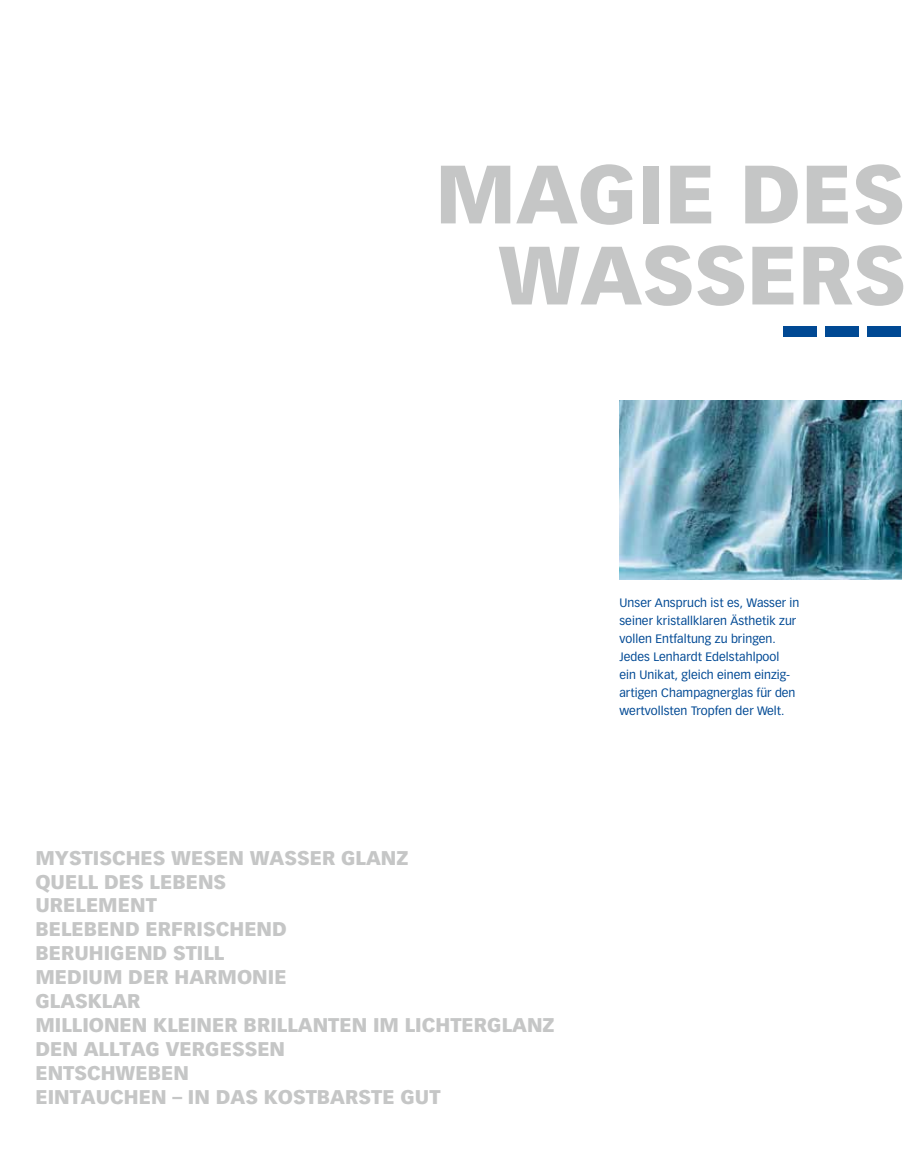
<style>
.page{position:relative;width:915px;height:1170px;background:#fff}
.page>*{position:absolute;margin:0;border:0;box-sizing:border-box;transform-origin:0 0}
.t1{font:900 81px/81px "Vectora LT Std";color:#c5c6c6;text-align:right}
.t2{font:900 19.5px/23.9px "Vectora LT Std";color:#c5c6c6}
.t3{font:12px/18px "Vectora LT Std";letter-spacing:.005em;color:#004994}
</style>
<div class="page">
<img style="left:619px;top:400px;width:282px;height:179px">
<div style="left:782px;top:326px;width:34px;height:11px;background:#004994"></div>
<div style="left:824px;top:326px;width:34px;height:11px;background:#004994"></div>
<div style="left:866px;top:326px;width:34px;height:11px;background:#004994"></div>
<h1 class="t1" style="left:435px;top:153px;width:472px">MAGIE DES<br>WASSERS</h1>
<p class="t2" style="left:35px;top:845px;width:520px">MYSTISCHES WESEN WASSER GLANZ<br>QUELL DES LEBENS<br>URELEMENT<br>BELEBEND ERFRISCHEND<br>BERUHIGEND STILL<br>MEDIUM DER HARMONIE<br>GLASKLAR<br>MILLIONEN KLEINER BRILLANTEN IM LICHTERGLANZ<br>DEN ALLTAG VERGESSEN<br>ENTSCHWEBEN<br>EINTAUCHEN – IN DAS KOSTBARSTE GUT</p>
<p class="t3" style="left:619px;top:594px;width:181px">Unser Anspruch ist es, Wasser in seiner kristallklaren Ästhetik zur vollen Entfaltung zu bringen.<br>Jedes Lenhardt Edelstahlpool<br>ein Unikat, gleich einem einzig&shy;artigen Champagnerglas für den wertvollsten Tropfen der Welt.</p>
</div>
